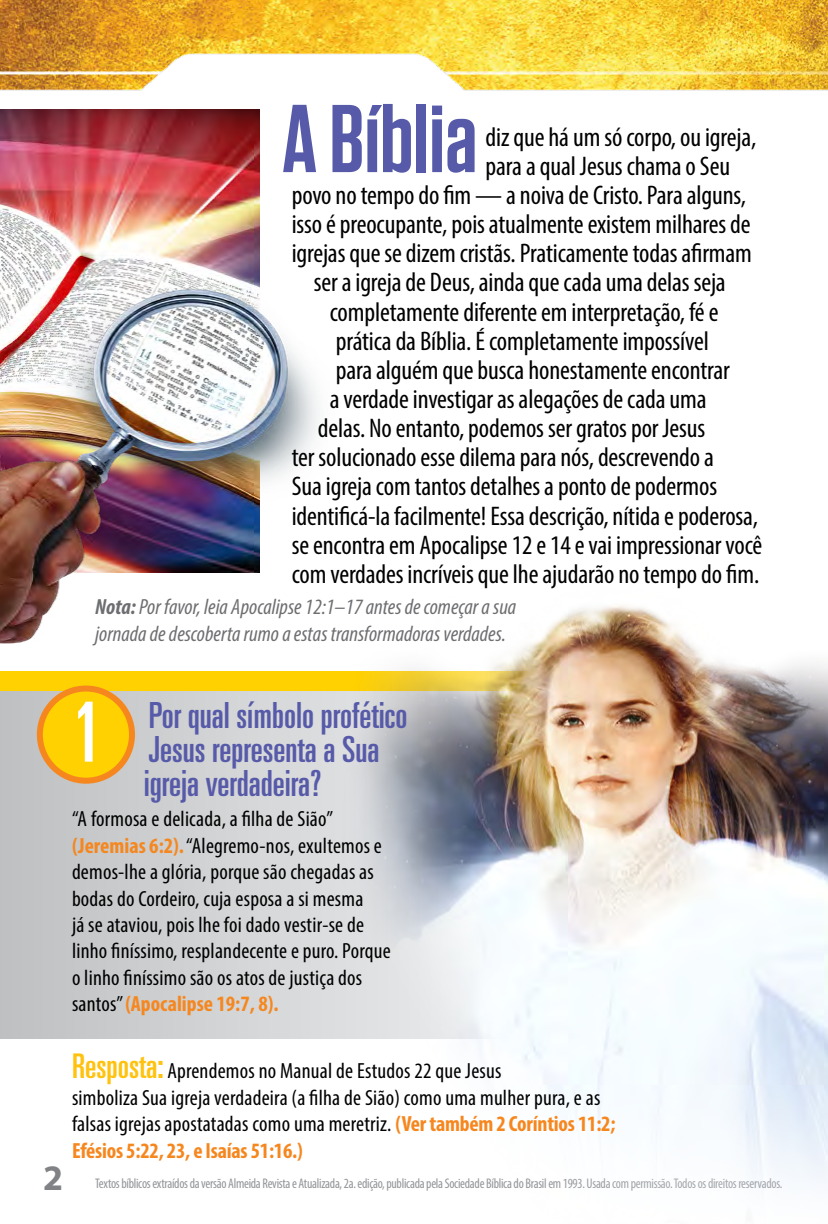
<style>
.page{position:relative;width:828px;height:1224px;background:#fff}
.page>*{position:absolute;margin:0;border:0;box-sizing:border-box;transform-origin:0 0}
.t1{font:600 96px "Tungsten";color:#575aa8}
.t2{font:ultra-condensed 83px "Univers";color:#fff}
.t3{font:ultra-condensed 36px/34px "Univers";color:#575aa8}
.t4{font:700 36px "Myriad Pro";color:#808285}
.t5{font:condensed 27px "Myriad Pro";letter-spacing:-.005em;color:#000}
.t6{font:condensed 22px/26.4px "Myriad Pro";letter-spacing:.01em;color:#000}
.t7{font:italic condensed 22px/26.4px "Myriad Pro";color:#6d6e71}
.t8{font:condensed 14px "Myriad Pro";letter-spacing:-.02em;color:#939598;scale:.96 1}
.s1{font-weight:700}
.s2{font-weight:700;color:#f6871f}
.s3{font-family:"Univers";font-stretch:ultra-condensed;font-size:34px;color:#ffc20e}
</style>
<div class="page">
<img style="left:0;top:0;width:828px;height:91px">
<svg style="left:0;top:763px;width:312px;height:275px;background:#cccdcf"></svg>
<svg style="left:40px;top:689px;width:92px;height:92px"></svg>
<div style="left:37px;top:686px;width:98px;height:98px;border:6px solid #f6871f;border-radius:50%"></div>
<img style="left:0;top:109px;width:260px;height:134px">
<img style="left:0;top:243px;width:319px;height:520px">
<img style="left:312px;top:572px;width:516px;height:612px">
<h1 class="t1" style="left:282px;top:88px;width:197px">A Bíblia</h1>
<p class="t5" style="left:486px;top:121px;width:272px">diz que há um só corpo, ou igreja,</p>
<p class="t5" style="left:486px;top:150px;width:246px">para a qual Jesus chama o Seu</p>
<p class="t5" style="left:292px;top:179px;width:456px">povo no tempo do fim — a noiva de Cristo. Para alguns,</p>
<p class="t5" style="left:292px;top:208px;width:460px">isso é preocupante, pois atualmente existem milhares de</p>
<p class="t5" style="left:292px;top:237px;width:462px">igrejas que se dizem cristãs. Praticamente todas afirmam</p>
<p class="t5" style="left:314px;top:266px;width:414px">ser a igreja de Deus, ainda que cada uma delas seja</p>
<p class="t5" style="left:330px;top:295px;width:390px">completamente diferente em interpretação, fé e</p>
<p class="t5" style="left:336px;top:325px;width:375px">prática da Bíblia. É completamente impossível</p>
<p class="t5" style="left:336px;top:354px;width:396px">para alguém que busca honestamente encontrar</p>
<p class="t5" style="left:330px;top:383px;width:378px">a verdade investigar as alegações de cada uma</p>
<p class="t5" style="left:318px;top:412px;width:389px">delas. No entanto, podemos ser gratos por Jesus</p>
<p class="t5" style="left:292px;top:441px;width:424px">ter solucionado esse dilema para nós, descrevendo a</p>
<p class="t5" style="left:292px;top:470px;width:427px">Sua igreja com tantos detalhes a ponto de podermos</p>
<p class="t5" style="left:292px;top:499px;width:468px">identificá-la facilmente! Essa descrição, nítida e poderosa,</p>
<p class="t5" style="left:292px;top:528px;width:472px">se encontra em Apocalipse 12 e 14 e vai impressionar você</p>
<p class="t5" style="left:292px;top:558px;width:469px">com verdades incríveis que lhe ajudarão no tempo do fim.</p>
<p class="t7" style="left:95px;top:594px;width:422px"><span class="s1">Nota:</span> Por favor, leia Apocalipse 12:1–17 antes de começar a sua jornada de descoberta rumo a estas transformadoras verdades.</p>
<h3 class="t4" style="left:43px;top:1155px;width:21px">2</h3>
<h2 class="t2" style="left:72px;top:685px;width:32px">1</h2>
<h3 class="t3" style="left:144px;top:698px;width:265px">Por qual símbolo profético<br>Jesus representa a Sua igreja verdadeira?</h3>
<p class="t6" style="left:72px;top:806px;width:320px">“A formosa e delicada, a filha de Sião” <span class="s2">(Jeremias 6:2).</span> “Alegremo-nos, exultemos e demos-lhe a glória, porque são chegadas as bodas do Cordeiro, cuja esposa a si mesma<br>já se ataviou, pois lhe foi dado vestir-se de linho finíssimo, resplandecente e puro. Porque o linho finíssimo são os atos de justiça dos santos” <span class="s2">(Apocalipse 19:7, 8).</span></p>
<p class="t6" style="left:72px;top:1058px;width:545px"><span class="s3">Resposta:</span> Aprendemos no Manual de Estudos 22 que Jesus<br>simboliza Sua igreja verdadeira (a filha de Sião) como uma mulher pura, e as falsas igrejas apostatadas como uma meretriz. <span class="s2">(Ver também 2 Coríntios 11:2; Efésios 5:22, 23, e Isaías 51:16.)</span></p>
<p class="t8" style="left:95px;top:1175px;width:717px">Textos bíblicos extraídos da versão Almeida Revista e Atualizada, 2a. edição, publicada pela Sociedade Bíblica do Brasil em 1993. Usada com permissão. Todos os direitos reservados.</p>
</div>
